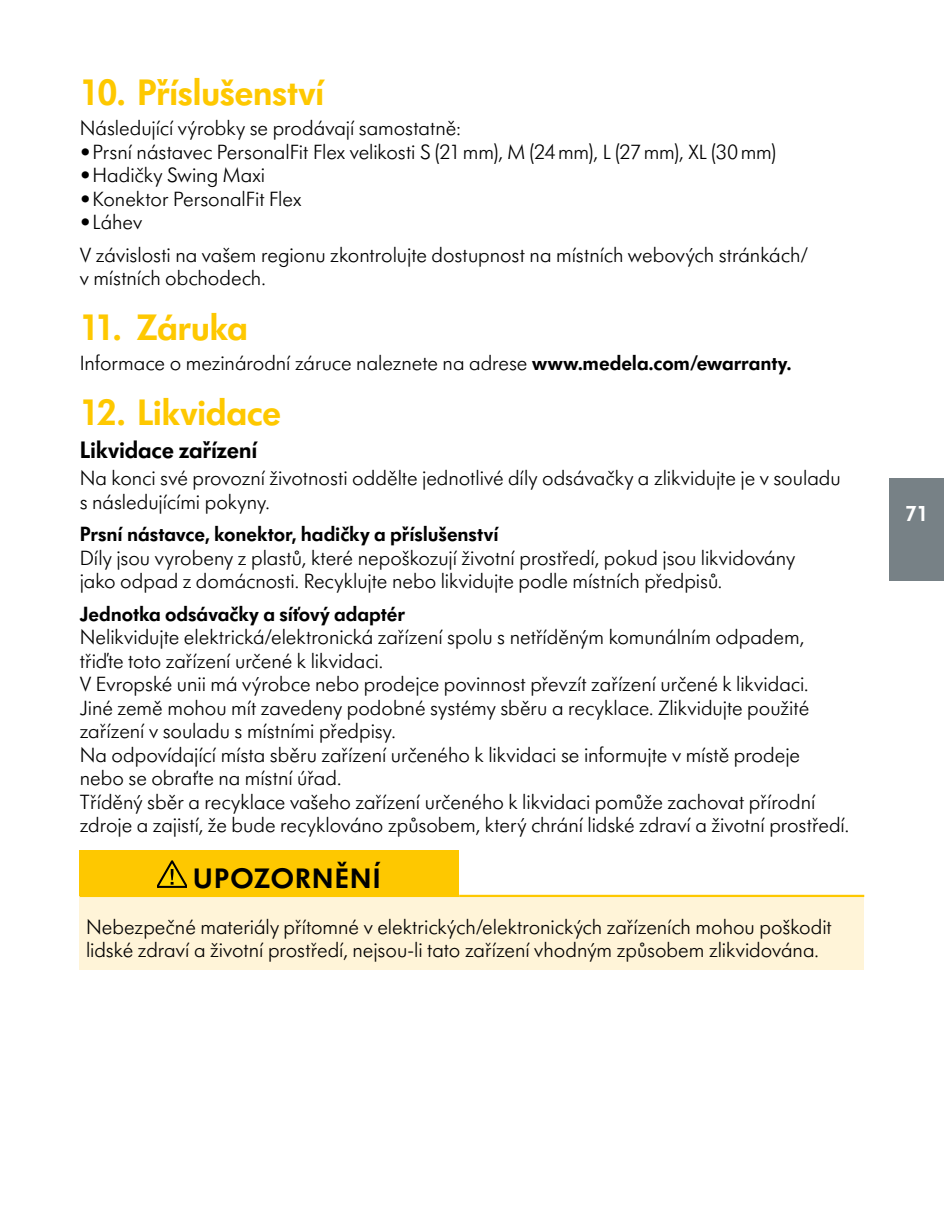
<style>
.page{position:relative;width:944px;height:1212px;background:#fff}
.page>*{position:absolute;margin:0;border:0;box-sizing:border-box;transform-origin:0 0}
.t1{font:600 38.25px "Futura SB Medela";letter-spacing:-.015em;color:#fec800}
.t2{font:600 29.25px "Futura SB Medela";letter-spacing:.045em;color:#000}
.t3{font:600 24.75px "Futura SB Medela";letter-spacing:-.01em;color:#000}
.t4{font:600 22.5px "Futura SB Medela";color:#fff}
.t5{font:300 21.38px/23.4px "Futura SB Medela";color:#000}
.t6{font:600 21.38px "Futura SB Medela";letter-spacing:-.005em;color:#000}
.s1{font-weight:600}
</style>
<div class="page">
<div style="left:80px;top:850px;width:379px;height:46px;background:#fec800"></div>
<div style="left:80px;top:896px;width:784px;height:74px;background:#fff4d8"></div>
<hr style="left:80px;top:895px;width:379px;height:2px;background:#fec800">
<hr style="left:459px;top:895px;width:405px;height:2px;background:#fec800">
<svg style="left:158px;top:860px;width:29px;height:28px"></svg>
<div style="left:890px;top:478px;width:54px;height:102px;background:#778186"></div>
<h1 class="t1" style="left:80px;top:71px;width:246px">10. Příslušenství</h1>
<p class="t5" style="left:80px;top:116px;width:382px">Následující výrobky se prodávají samostatně:</p>
<p class="t5" style="left:80px;top:140px;width:698px">• Prsní nástavec PersonalFit Flex velikosti S (21 mm), M (24 mm), L (27 mm), XL (30 mm)</p>
<p class="t5" style="left:80px;top:163px;width:187px">• Hadičky Swing Maxi</p>
<p class="t5" style="left:80px;top:187px;width:223px">• Konektor PersonalFit Flex</p>
<p class="t5" style="left:80px;top:206px;width:730px;line-height:32.4px">• Láhev<br>V závislosti na vašem regionu zkontrolujte dostupnost na místních webových stránkách/</p>
<p class="t5" style="left:80px;top:266px;width:187px">v místních obchodech.</p>
<h1 class="t1" style="left:80px;top:306px;width:170px">11. Záruka</h1>
<p class="t5" style="left:80px;top:351px;width:713px">Informace o mezinárodní záruce naleznete na adrese <span class="s1">www.medela.com/ewarranty.</span></p>
<h1 class="t1" style="left:80px;top:390px;width:203px">12. Likvidace</h1>
<p class="t3" style="left:80px;top:436px;width:179px">Likvidace zařízení</p>
<p class="t5" style="left:80px;top:466px;width:763px">Na konci své provozní životnosti oddělte jednotlivé díly odsávačky a zlikvidujte je v souladu s následujícími pokyny.</p>
<p class="t6" style="left:80px;top:522px;width:420px">Prsní nástavce, konektor, hadičky a příslušenství</p>
<p class="t5" style="left:80px;top:546px;width:717px">Díly jsou vyrobeny z plastů, které nepoškozují životní prostředí, pokud jsou likvidovány jako odpad z domácnosti. Recyklujte nebo likvidujte podle místních předpisů.</p>
<p class="t6" style="left:80px;top:601px;width:327px">Jednotka odsávačky a síťový adaptér</p>
<p class="t5" style="left:80px;top:625px;width:771px">Nelikvidujte elektrická/elektronická zařízení spolu s netříděným komunálním odpadem, třiďte toto zařízení určené k likvidaci.<br>V Evropské unii má výrobce nebo prodejce povinnost převzít zařízení určené k likvidaci.<br>Jiné země mohou mít zavedeny podobné systémy sběru a recyklace. Zlikvidujte použité zařízení v souladu s místními předpisy.<br>Na odpovídající místa sběru zařízení určeného k likvidaci se informujte v místě prodeje nebo se obraťte na místní úřad.<br>Tříděný sběr a recyklace vašeho zařízení určeného k likvidaci pomůže zachovat přírodní zdroje a zajistí, že bude recyklováno způsobem, který chrání lidské zdraví a životní prostředí.</p>
<h2 class="t2" style="left:193px;top:862px;width:189px">UPOZORNĚNÍ</h2>
<p class="t5" style="left:86px;top:915px;width:747px">Nebezpečné materiály přítomné v elektrických/elektronických zařízeních mohou poškodit lidské zdraví a životní prostředí, nejsou-li tato zařízení vhodným způsobem zlikvidována.</p>
<p class="t4" style="left:905px;top:501px;width:25px">71</p>
</div>
